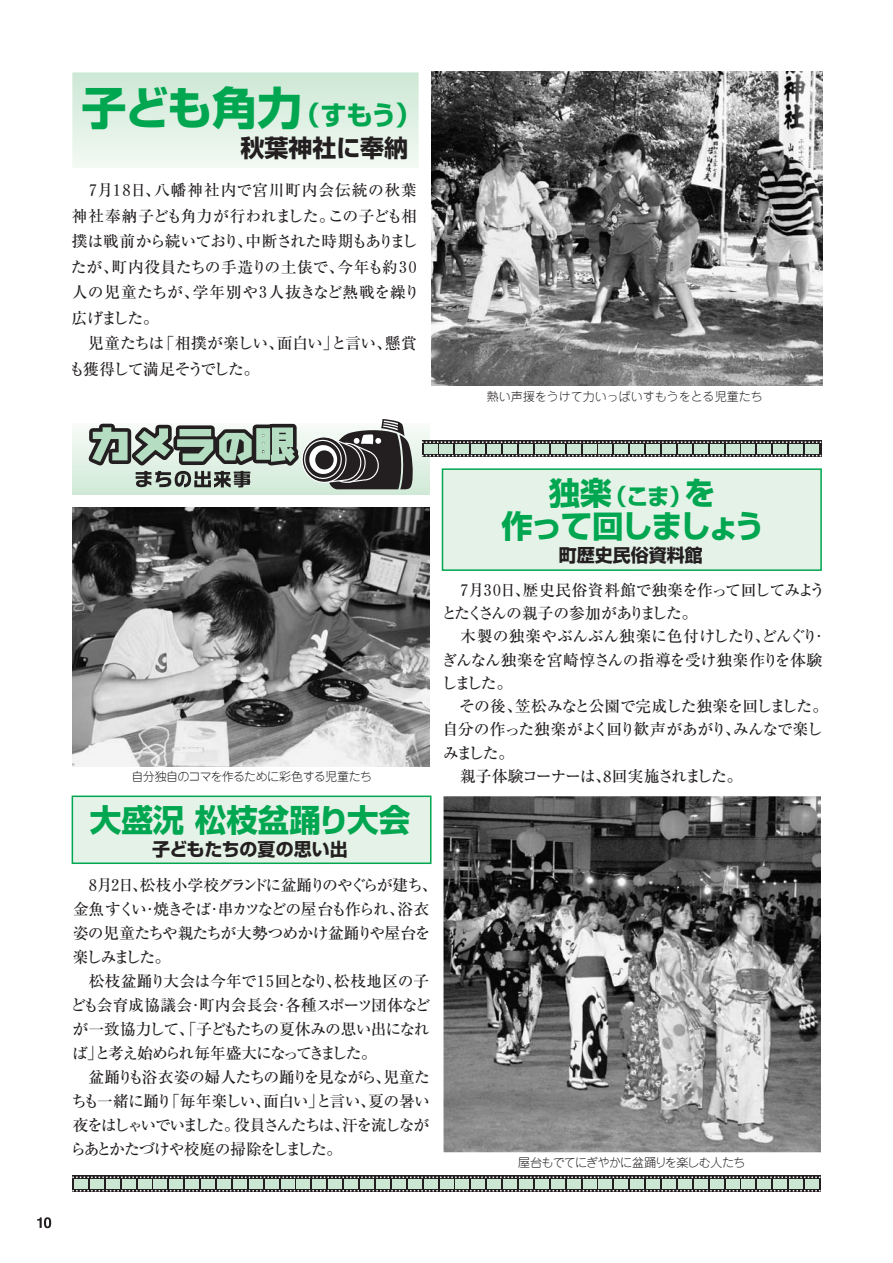
<style>
.page{position:relative;width:893px;height:1263px;background:#fff}
.page>*{position:absolute;margin:0;border:0;box-sizing:border-box;transform-origin:0 0}
.t1{font:700 45px "Shin Go";letter-spacing:-.025em;color:#00a650}
.t2{font:700 31.5px "Shin Go";color:#00a650}
.t3{font:700 31.5px "Shin Go";letter-spacing:-.055em;color:#00a650}
.t4{font:700 24px "Shin Go";color:#231f20}
.t5{font:700 22.5px "Shin Go";color:#00a650}
.t6{font:700 18px "Shin Go";color:#231f20}
.t7{font:500 15.75px/24px "Ryumin";letter-spacing:-.08em;color:#231f20}
.t8{font:500 15.75px/23.2px "Ryumin";letter-spacing:-.055em;color:#231f20}
.t9{font:500 15.75px/25.5px "Ryumin";letter-spacing:-.015em;color:#231f20}
.t10{font:300 12px "Jun 101";color:#231f20}
.t11{font:300 12px "Jun 101";letter-spacing:-.045em;color:#231f20}
.t12{font:300 12px "Jun 101";letter-spacing:-.05em;color:#231f20}
.s1{font-size:26.25px}
.s2{font-size:31.5px}
</style>
<div class="page">
<div style="left:72px;top:72px;width:346px;height:96px;background:linear-gradient(to bottom,#cde8d4,#f2f9f4)"></div>
<div style="left:72px;top:423px;width:357px;height:72px;background:linear-gradient(to bottom,#f8fbf8,#d0e9d7)"></div>
<div style="left:72px;top:1176px;width:748px;height:16px;background:#231f20"></div>
<svg style="left:72px;top:1177px;width:749px;height:1px"></svg>
<svg style="left:72px;top:1190px;width:749px;height:1px"></svg>
<div style="left:74px;top:1179px;width:14px;height:10px;background:#cbe7d3"></div>
<div style="left:90px;top:1179px;width:14px;height:10px;background:#cbe7d3"></div>
<div style="left:106px;top:1179px;width:14px;height:10px;background:#cbe7d3"></div>
<div style="left:122px;top:1179px;width:13px;height:10px;background:#cbe7d3"></div>
<div style="left:138px;top:1179px;width:13px;height:10px;background:#cbe7d3"></div>
<div style="left:154px;top:1179px;width:13px;height:10px;background:#cbe7d3"></div>
<div style="left:169px;top:1179px;width:14px;height:10px;background:#cbe7d3"></div>
<div style="left:185px;top:1179px;width:14px;height:10px;background:#cbe7d3"></div>
<div style="left:201px;top:1179px;width:14px;height:10px;background:#cbe7d3"></div>
<div style="left:217px;top:1179px;width:14px;height:10px;background:#cbe7d3"></div>
<div style="left:233px;top:1179px;width:14px;height:10px;background:#cbe7d3"></div>
<div style="left:249px;top:1179px;width:13px;height:10px;background:#cbe7d3"></div>
<div style="left:265px;top:1179px;width:13px;height:10px;background:#cbe7d3"></div>
<div style="left:281px;top:1179px;width:13px;height:10px;background:#cbe7d3"></div>
<div style="left:296px;top:1179px;width:14px;height:10px;background:#cbe7d3"></div>
<div style="left:312px;top:1179px;width:14px;height:10px;background:#cbe7d3"></div>
<div style="left:328px;top:1179px;width:14px;height:10px;background:#cbe7d3"></div>
<div style="left:344px;top:1179px;width:14px;height:10px;background:#cbe7d3"></div>
<div style="left:360px;top:1179px;width:14px;height:10px;background:#cbe7d3"></div>
<div style="left:376px;top:1179px;width:14px;height:10px;background:#cbe7d3"></div>
<div style="left:392px;top:1179px;width:13px;height:10px;background:#cbe7d3"></div>
<div style="left:408px;top:1179px;width:13px;height:10px;background:#cbe7d3"></div>
<div style="left:424px;top:1179px;width:13px;height:10px;background:#cbe7d3"></div>
<div style="left:439px;top:1179px;width:14px;height:10px;background:#cbe7d3"></div>
<div style="left:455px;top:1179px;width:14px;height:10px;background:#cbe7d3"></div>
<div style="left:471px;top:1179px;width:14px;height:10px;background:#cbe7d3"></div>
<div style="left:487px;top:1179px;width:14px;height:10px;background:#cbe7d3"></div>
<div style="left:503px;top:1179px;width:14px;height:10px;background:#cbe7d3"></div>
<div style="left:519px;top:1179px;width:14px;height:10px;background:#cbe7d3"></div>
<div style="left:535px;top:1179px;width:13px;height:10px;background:#cbe7d3"></div>
<div style="left:551px;top:1179px;width:13px;height:10px;background:#cbe7d3"></div>
<div style="left:566px;top:1179px;width:14px;height:10px;background:#cbe7d3"></div>
<div style="left:582px;top:1179px;width:14px;height:10px;background:#cbe7d3"></div>
<div style="left:598px;top:1179px;width:14px;height:10px;background:#cbe7d3"></div>
<div style="left:614px;top:1179px;width:14px;height:10px;background:#cbe7d3"></div>
<div style="left:630px;top:1179px;width:14px;height:10px;background:#cbe7d3"></div>
<div style="left:646px;top:1179px;width:14px;height:10px;background:#cbe7d3"></div>
<div style="left:662px;top:1179px;width:13px;height:10px;background:#cbe7d3"></div>
<div style="left:678px;top:1179px;width:13px;height:10px;background:#cbe7d3"></div>
<div style="left:694px;top:1179px;width:13px;height:10px;background:#cbe7d3"></div>
<div style="left:709px;top:1179px;width:14px;height:10px;background:#cbe7d3"></div>
<div style="left:725px;top:1179px;width:14px;height:10px;background:#cbe7d3"></div>
<div style="left:741px;top:1179px;width:14px;height:10px;background:#cbe7d3"></div>
<div style="left:757px;top:1179px;width:14px;height:10px;background:#cbe7d3"></div>
<div style="left:773px;top:1179px;width:14px;height:10px;background:#cbe7d3"></div>
<div style="left:789px;top:1179px;width:14px;height:10px;background:#cbe7d3"></div>
<div style="left:805px;top:1179px;width:13px;height:10px;background:#cbe7d3"></div>
<svg style="left:422px;top:443px;width:399px;height:14px;background:#373635"></svg>
<svg style="left:422px;top:441px;width:400px;height:2px"></svg>
<svg style="left:422px;top:455px;width:400px;height:1px"></svg>
<div style="left:424px;top:444px;width:13px;height:10px;background:#cbe7d3"></div>
<div style="left:439px;top:444px;width:14px;height:10px;background:#cbe7d3"></div>
<div style="left:455px;top:444px;width:14px;height:10px;background:#cbe7d3"></div>
<div style="left:471px;top:444px;width:14px;height:10px;background:#cbe7d3"></div>
<div style="left:487px;top:444px;width:14px;height:10px;background:#cbe7d3"></div>
<div style="left:503px;top:444px;width:14px;height:10px;background:#cbe7d3"></div>
<div style="left:519px;top:444px;width:13px;height:10px;background:#cbe7d3"></div>
<div style="left:535px;top:444px;width:13px;height:10px;background:#cbe7d3"></div>
<div style="left:551px;top:444px;width:13px;height:10px;background:#cbe7d3"></div>
<div style="left:566px;top:444px;width:14px;height:10px;background:#cbe7d3"></div>
<div style="left:582px;top:444px;width:14px;height:10px;background:#cbe7d3"></div>
<div style="left:598px;top:444px;width:14px;height:10px;background:#cbe7d3"></div>
<div style="left:614px;top:444px;width:14px;height:10px;background:#cbe7d3"></div>
<div style="left:630px;top:444px;width:14px;height:10px;background:#cbe7d3"></div>
<div style="left:646px;top:444px;width:14px;height:10px;background:#cbe7d3"></div>
<div style="left:662px;top:444px;width:13px;height:10px;background:#cbe7d3"></div>
<div style="left:678px;top:444px;width:13px;height:10px;background:#cbe7d3"></div>
<div style="left:694px;top:444px;width:13px;height:10px;background:#cbe7d3"></div>
<div style="left:709px;top:444px;width:14px;height:10px;background:#cbe7d3"></div>
<div style="left:725px;top:444px;width:14px;height:10px;background:#cbe7d3"></div>
<div style="left:741px;top:444px;width:14px;height:10px;background:#cbe7d3"></div>
<div style="left:757px;top:444px;width:14px;height:10px;background:#cbe7d3"></div>
<div style="left:773px;top:444px;width:14px;height:10px;background:#cbe7d3"></div>
<div style="left:789px;top:444px;width:14px;height:10px;background:#cbe7d3"></div>
<div style="left:805px;top:444px;width:13px;height:10px;background:#cbe7d3"></div>
<div style="left:441px;top:468px;width:380px;height:103px;background:#e4f2e7;border:2px solid #00a650"></div>
<img style="left:431px;top:72px;width:391px;height:314px">
<div style="left:72px;top:796px;width:359px;height:68px;background:#e4f2e7;border:2px solid #00a650"></div>
<img style="left:443px;top:796px;width:378px;height:356px">
<img style="left:72px;top:507px;width:357px;height:259px">
<svg style="left:37px;top:1217px;width:14px;height:11px"></svg>
<svg style="left:82px;top:419px;width:332px;height:76px"></svg>
<p class="t1" style="left:82px;top:91px;width:341px">子ども角力<span class="s1">（すもう）</span></p>
<p class="t4" style="left:240px;top:139px;width:169px">秋葉神社に奉納</p>
<p class="t9" style="left:69px;top:180px;width:353px">　７月１８日、八幡神社内で宮川町内会伝統の秋葉神社奉納子ども角力が行われました。この子ども相撲は戦前から続いており、中断された時期もありましたが、町内役員たちの手造りの土俵で、今年も約３０人の児童たちが、学年別や３人抜きなど熱戦を繰り広げました。<br>　児童たちは「相撲が楽しい、面白い」と言い、懸賞も獲得して満足そうでした。</p>
<p class="t10" style="left:487px;top:392px;width:277px">熱い声援をうけて力いっぱいすもうをとる児童たち</p>
<p class="t5" style="left:548px;top:488px;width:169px"><span class="s2">独楽</span>（こま）<span class="s2">を</span></p>
<p class="t3" style="left:501px;top:514px;width:265px">作って回しましょう</p>
<p class="t6" style="left:558px;top:549px;width:146px">町歴史民俗資料館</p>
<p class="t8" style="left:441px;top:580px;width:388px">　７月３０日、歴史民俗資料館で独楽を作って回してみようとたくさんの親子の参加がありました。<br>　木製の独楽やぶんぶん独楽に色付けしたり、どんぐり・ぎんなん独楽を宮崎惇さんの指導を受け独楽作りを体験しました。<br>　その後、笠松みなと公園で完成した独楽を回しました。自分の作った独楽がよく回り歓声があがり、みんなで楽しみました。</p>
<p class="t11" style="left:131px;top:772px;width:242px">自分独自のコマを作るために彩色する児童たち</p>
<p class="t8" style="left:443px;top:766px;width:300px">　親子体験コーナーは、8回実施されました。</p>
<p class="t2" style="left:90px;top:808px;width:322px">大盛況 松枝盆踊り大会</p>
<p class="t6" style="left:152px;top:842px;width:197px">子どもたちの夏の思い出</p>
<p class="t7" style="left:70px;top:875px;width:369px">　８月２日、松枝小学校グランドに盆踊りのやぐらが建ち、金魚すくい・焼きそば・串カツなどの屋台も作られ、浴衣姿の児童たちや親たちが大勢つめかけ盆踊りや屋台を楽しみました。<br>　松枝盆踊り大会は今年で１５回となり、松枝地区の子ども会育成協議会・町内会長会・各種スポーツ団体などが一致協力して、「子どもたちの夏休みの思い出になれば」と考え始められ毎年盛大になってきました。<br>　盆踊りも浴衣姿の婦人たちの踊りを見ながら、児童たちも一緒に踊り「毎年楽しい、面白い」と言い、夏の暑い夜をはしゃいでいました。役員さんたちは、汗を流しながらあとかたづけや校庭の掃除をしました。</p>
<p class="t12" style="left:518px;top:1158px;width:229px">屋台もでてにぎやかに盆踊りを楽しむ人たち</p>
</div>
